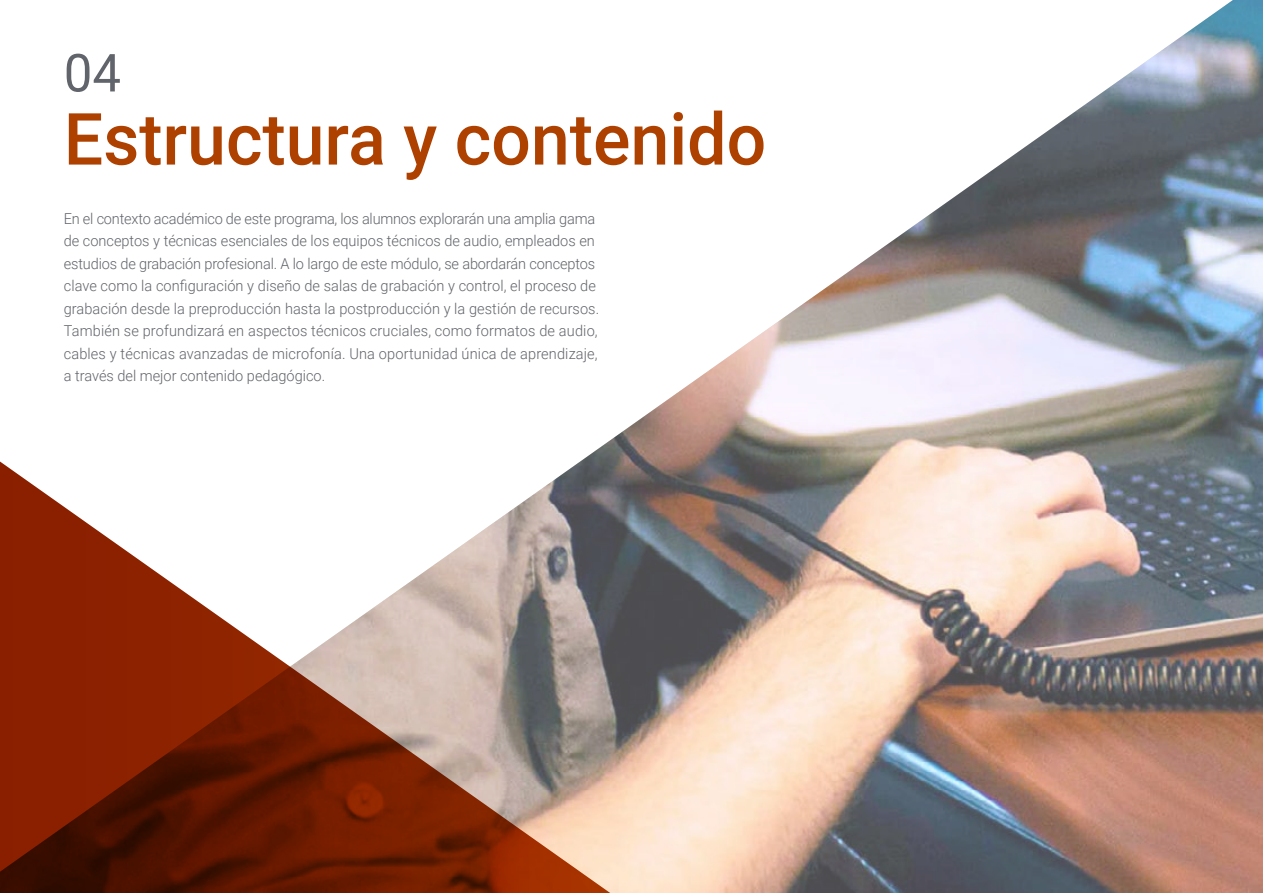
<style>
.page{position:relative;width:1263px;height:893px;background:#fff}
.page>*{position:absolute;margin:0;border:0;box-sizing:border-box;transform-origin:0 0}
.t1{font:500 72px "Roboto";color:#ae4000}
.t2{font:52.5px "Roboto";color:#61646a}
.t3{font:300 15px/22.5px "Roboto";color:#61646a}
</style>
<div class="page">
<img style="left:602px;top:0;width:661px;height:893px">
<svg style="left:0;top:446px;width:640px;height:447px"></svg>
<h2 class="t2" style="left:64px;top:36px;width:59px">04</h2>
<h1 class="t1" style="left:64px;top:89px;width:704px">Estructura y contenido</h1>
<p class="t3" style="left:64px;top:207px;width:537px">En el contexto académico de este programa, los alumnos explorarán una amplia gama de conceptos y técnicas esenciales de los equipos técnicos de audio, empleados en estudios de grabación profesional. A lo largo de este módulo, se abordarán conceptos clave como la configuración y diseño de salas de grabación y control, el proceso de grabación desde la preproducción hasta la postproducción y la gestión de recursos.<br>También se profundizará en aspectos técnicos cruciales, como formatos de audio, cables y técnicas avanzadas de microfonía. Una oportunidad única de aprendizaje, a través del mejor contenido pedagógico.</p>
</div>
